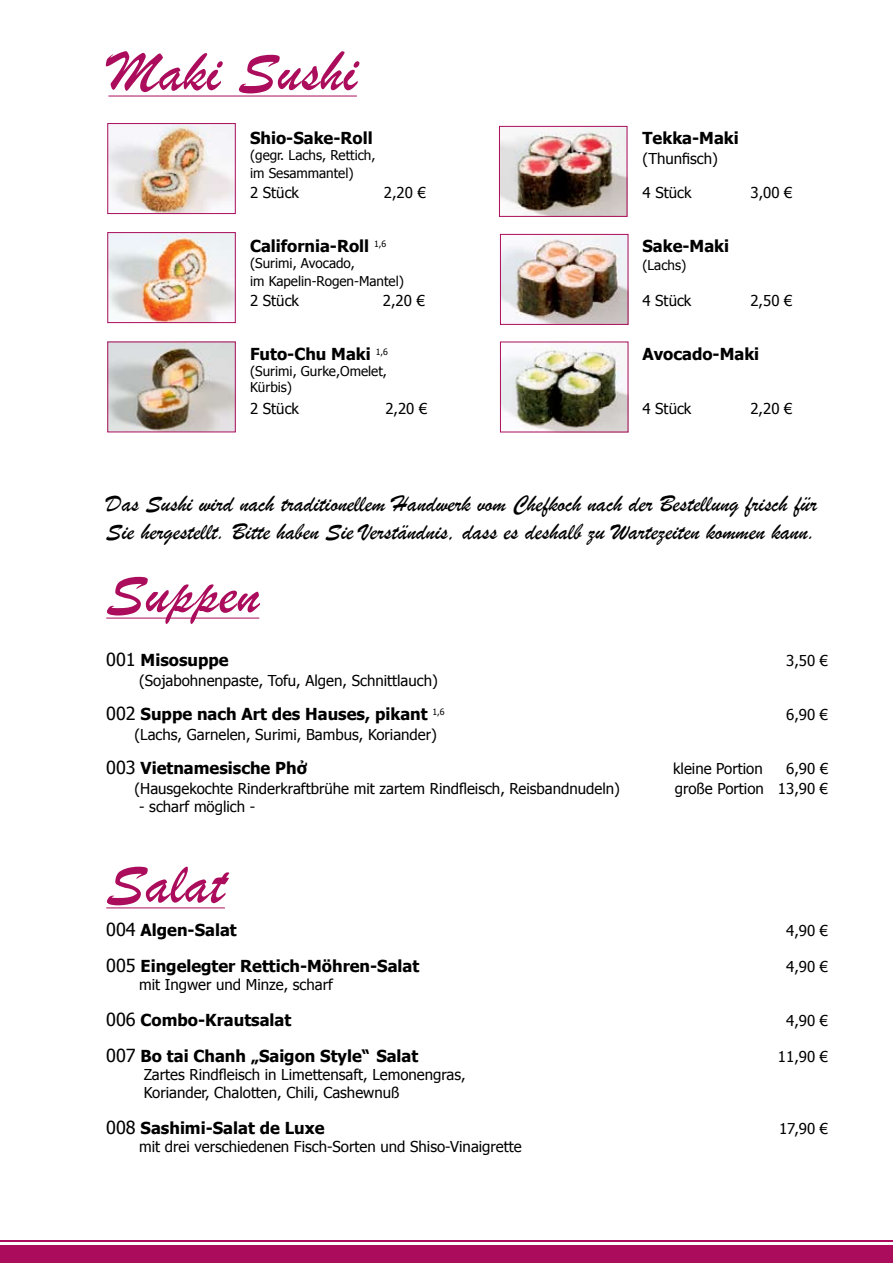
<style>
.page{position:relative;width:893px;height:1263px;background:#fff}
.page>*{position:absolute;margin:0;border:0;box-sizing:border-box;transform-origin:0 0}
.t1{font:60px "Brush Script";letter-spacing:.01em;color:#ab0d5c}
.t2{font:24px/28.8px "Brush Script";color:#000}
.t3{font:700 16.5px "Tahoma";color:#000}
.t4{font:15px/18px "Tahoma";color:#000}
.t5{font:13.5px/18px "Tahoma";color:#000}
.s1{font-weight:400;font-size:18px}
</style>
<div class="page">
<div style="left:0;top:1240px;width:893px;height:23px;background:#ab0d5c"></div>
<hr style="left:0;top:1242px;width:893px;height:3px;background:#fff">
<hr style="left:108px;top:96px;width:249px;height:1px;background:#ab0d5c">
<img style="left:502px;top:346px;width:124px;height:84px">
<img style="left:502px;top:236px;width:124px;height:87px">
<div style="left:500px;top:234px;width:128px;height:91px;border:1px solid #ab0d5c"></div>
<img style="left:501px;top:128px;width:124px;height:87px">
<div style="left:499px;top:126px;width:128px;height:91px;border:1px solid #ab0d5c"></div>
<img style="left:109px;top:125px;width:125px;height:87px">
<div style="left:107px;top:123px;width:129px;height:91px;border:1px solid #ab0d5c"></div>
<img style="left:109px;top:234px;width:125px;height:87px">
<div style="left:107px;top:232px;width:129px;height:91px;border:1px solid #ab0d5c"></div>
<img style="left:109px;top:344px;width:125px;height:86px">
<div style="left:107px;top:342px;width:129px;height:90px;border:1px solid #ab0d5c"></div>
<hr style="left:106px;top:618px;width:153px;height:1px;background:#ab0d5c">
<hr style="left:106px;top:908px;width:119px;height:1px;background:#ab0d5c">
<h1 class="t1" style="left:108px;top:35px;width:250px">Maki Sushi</h1>
<p class="t3" style="left:250px;top:126px;width:124px">Shio-Sake-Roll</p>
<p class="t5" style="left:250px;top:147px;width:127px">(gegr. Lachs, Rettich, im Sesammantel)</p>
<p class="t4" style="left:250px;top:184px;width:51px">2 Stück</p>
<p class="t4" style="left:384px;top:184px;width:43px">2,20 €</p>
<p class="t3" style="left:250px;top:234px;width:138px">California-Roll <sup>1,6</sup></p>
<p class="t5" style="left:250px;top:255px;width:155px">(Surimi, Avocado,<br>im Kapelin-Rogen-Mantel)</p>
<p class="t4" style="left:250px;top:292px;width:51px">2 Stück</p>
<p class="t4" style="left:383px;top:292px;width:43px">2,20 €</p>
<p class="t3" style="left:250px;top:342px;width:139px">Futo-Chu Maki <sup>1,6</sup></p>
<p class="t5" style="left:250px;top:364px;width:138px;line-height:16.2px">(Surimi, Gurke,Omelet,<br>Kürbis)</p>
<p class="t4" style="left:250px;top:400px;width:51px">2 Stück</p>
<p class="t4" style="left:385px;top:400px;width:43px">2,20 €</p>
<p class="t3" style="left:642px;top:126px;width:98px">Tekka-Maki</p>
<p class="t4" style="left:642px;top:150px;width:77px">(Thunfisch)</p>
<p class="t4" style="left:642px;top:184px;width:51px">4 Stück</p>
<p class="t4" style="left:750px;top:184px;width:43px">3,00 €</p>
<p class="t3" style="left:642px;top:234px;width:88px">Sake-Maki</p>
<p class="t5" style="left:642px;top:257px;width:45px">(Lachs)</p>
<p class="t4" style="left:642px;top:292px;width:51px">4 Stück</p>
<p class="t4" style="left:750px;top:292px;width:43px">2,50 €</p>
<p class="t3" style="left:642px;top:342px;width:118px">Avocado-Maki</p>
<p class="t4" style="left:642px;top:400px;width:51px">4 Stück</p>
<p class="t4" style="left:750px;top:400px;width:43px">2,20 €</p>
<h2 class="t2" style="left:106px;top:489px;width:712px">Das Sushi wird nach traditionellem Handwerk vom Chefkoch nach der Bestellung frisch für<br>Sie hergestellt. Bitte haben Sie Verständnis, dass es deshalb zu Wartezeiten kommen kann.</h2>
<h1 class="t1" style="left:106px;top:557px;width:154px">Suppen</h1>
<p class="t3" style="left:106px;top:648px;width:124px"><span class="s1">001</span> Misosuppe</p>
<p class="t4" style="left:786px;top:652px;width:43px">3,50 €</p>
<p class="t4" style="left:139px;top:672px;width:300px">(Sojabohnenpaste, Tofu, Algen, Schnittlauch)</p>
<p class="t3" style="left:106px;top:702px;width:340px"><span class="s1">002</span> Suppe nach Art des Hauses, pikant <sup>1,6</sup></p>
<p class="t4" style="left:786px;top:706px;width:43px">6,90 €</p>
<p class="t4" style="left:134px;top:726px;width:304px">(Lachs, Garnelen, Surimi, Bambus, Koriander)</p>
<p class="t3" style="left:106px;top:756px;width:202px"><span class="s1">003</span> Vietnamesische Phở</p>
<p class="t4" style="left:673px;top:760px;width:91px">kleine Portion</p>
<p class="t4" style="left:786px;top:760px;width:44px">6,90 €</p>
<p class="t4" style="left:134px;top:780px;width:487px">(Hausgekochte Rinderkraftbrühe mit zartem Rindfleisch, Reisbandnudeln)</p>
<p class="t4" style="left:675px;top:780px;width:155px">große Portion 13,90 €</p>
<p class="t4" style="left:139px;top:798px;width:118px">- scharf möglich -</p>
<h1 class="t1" style="left:106px;top:847px;width:120px">Salat</h1>
<p class="t3" style="left:106px;top:918px;width:132px"><span class="s1">004</span> Algen-Salat</p>
<p class="t4" style="left:786px;top:922px;width:43px">4,90 €</p>
<p class="t3" style="left:106px;top:954px;width:315px"><span class="s1">005</span> Eingelegter Rettich-Möhren-Salat</p>
<p class="t4" style="left:786px;top:958px;width:43px">4,90 €</p>
<p class="t4" style="left:139px;top:976px;width:195px">mit Ingwer und Minze, scharf</p>
<p class="t3" style="left:106px;top:1008px;width:187px"><span class="s1">006</span> Combo-Krautsalat</p>
<p class="t4" style="left:786px;top:1012px;width:43px">4,90 €</p>
<p class="t3" style="left:106px;top:1044px;width:314px"><span class="s1">007</span> Bo tai Chanh „Saigon Style“ Salat</p>
<p class="t4" style="left:778px;top:1048px;width:52px">11,90 €</p>
<p class="t4" style="left:144px;top:1066px;width:323px">Zartes Rindfleisch in Limettensaft, Lemonengras,<br>Koriander, Chalotten, Chili, Cashewnuß</p>
<p class="t3" style="left:106px;top:1116px;width:220px"><span class="s1">008</span> Sashimi-Salat de Luxe</p>
<p class="t4" style="left:779px;top:1120px;width:51px">17,90 €</p>
<p class="t4" style="left:139px;top:1138px;width:384px">mit drei verschiedenen Fisch-Sorten und Shiso-Vinaigrette</p>
</div>
